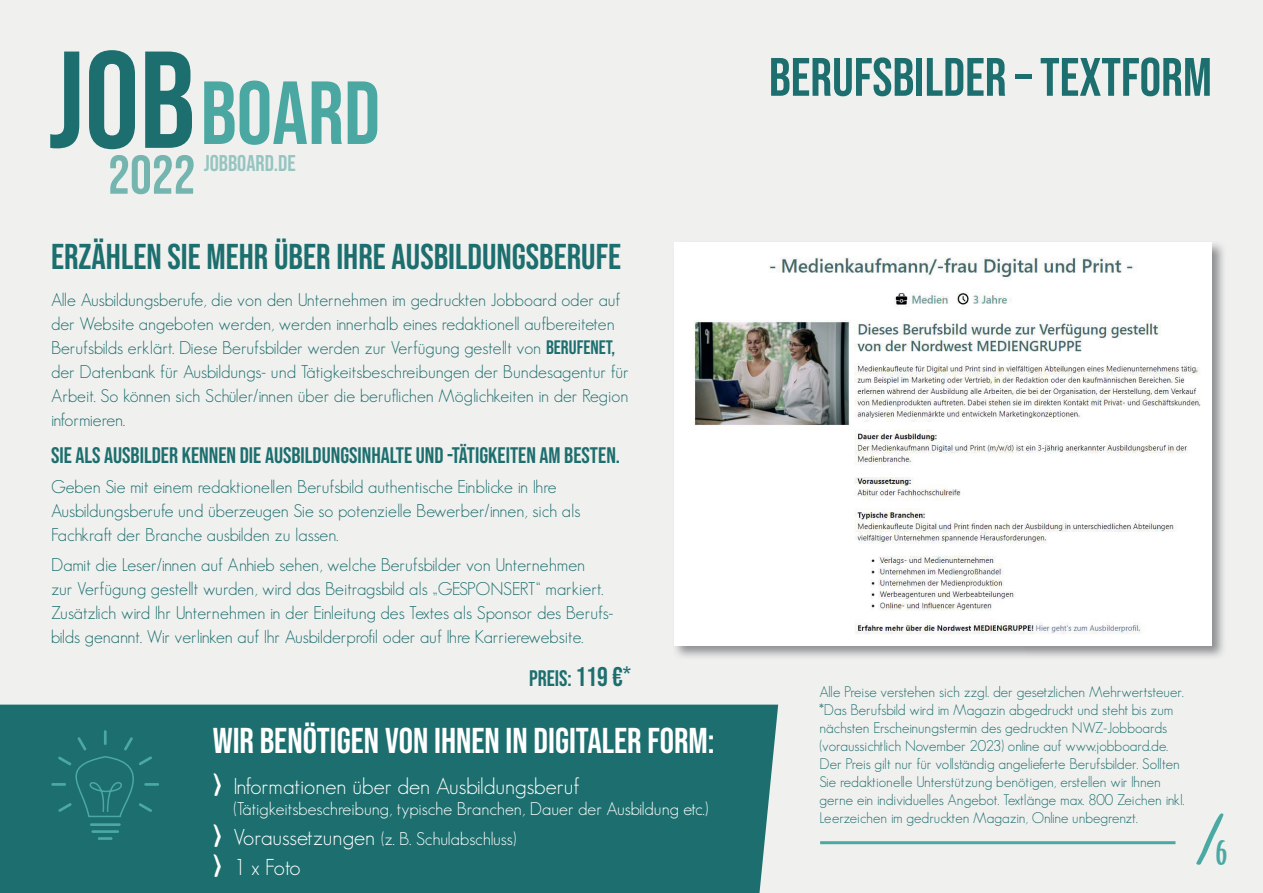
<style>
.page{position:relative;width:1263px;height:893px;background:#f0f1ef}
.page>*{position:absolute;margin:0;border:0;box-sizing:border-box;transform-origin:0 0}
.t1{font:89.25px "Bebas Neue";color:#4aa7a1}
.t2{font:72.9px "SUBSCRIBER";color:#4aa9a2}
.t3{font:54.6px "Bebas Neue";color:#74b5b0}
.t4{font:54px "Bebas Neue";color:#1d6e6e}
.t5{font:35.85px "Bebas Neue";color:#1d6e6e}
.t6{font:35.85px "Bebas Neue";color:#fff}
.t7{font:22.8px "Bebas Neue";color:#96c5c1}
.t8{font:22.5px "Bebas Neue";color:#1d6e6e}
.t9{font:300 22.5px "Geosans";color:#fff}
.t10{font:300 18px/24px "Geosans";color:#1d6e6e}
.t11{font:300 18px/30.5px "Geosans";color:#fff}
.t12{font:300 15px/18px "Geosans";color:#1d6e6e}
.s1{font-size:137.55px;color:#1d6e6e}
.s2{font-family:"Bebas Neue";font-weight:400;font-size:19.5px}
.s3{font-size:27px}
.s4{font-family:"SUBSCRIBER";font-weight:400;font-size:49.5px}
.s5{font-size:22.5px}
.s6{font-size:36px}
</style>
<div class="page">
<div style="left:0;top:705px;width:778px;height:188px;background:#1d6e6e"></div>
<hr style="left:820px;top:841px;width:355px;height:3px;background:#4aa9a2">
<hr style="left:90px;top:823px;width:31px;height:3px;background:#4aa9a2">
<hr style="left:91px;top:830px;width:28px;height:3px;background:#4aa9a2">
<hr style="left:98px;top:837px;width:15px;height:3px;background:#4aa9a2">
<hr style="left:51px;top:783px;width:15px;height:3px;background:#4aa9a2">
<hr style="left:144px;top:783px;width:15px;height:3px;background:#4aa9a2">
<hr style="left:104px;top:730px;width:3px;height:15px;background:#4aa9a2">
<svg style="left:56px;top:737px;width:100px;height:81px"></svg>
<img style="left:674px;top:243px;width:550px;height:414px">
<img style="left:674px;top:249px;width:538px;height:396px">
<h1 class="t1" style="left:48px;top:63px;width:334px"><span class="s1">JOB</span>BOARD</h1>
<h3 class="t3" style="left:108px;top:144px;width:89px">2022</h3>
<p class="t7" style="left:204px;top:151px;width:93px">JOBBOARD.DE</p>
<h3 class="t5" style="left:51px;top:237px;width:572px">ERZÄHLEN SIE MEHR ÜBER IHRE AUSBILDUNGSBERUFE</h3>
<p class="t10" style="left:51px;top:288px;width:579px">Alle Ausbildungsberufe, die von den Unternehmen im gedruckten Jobboard oder auf der Website angeboten werden, werden innerhalb eines redaktionell aufbereiteten Berufsbilds erklärt. Diese Berufsbilder werden zur Verfügung gestellt von <span class="s2">BERUFENET, </span>der Datenbank für Ausbildungs- und Tätigkeitsbeschreibungen der Bundesagentur für Arbeit. So können sich Schüler/innen über die beruflichen Möglichkeiten in der Region informieren.</p>
<p class="t8" style="left:51px;top:442px;width:571px">SIE ALS AUSBILDER KENNEN DIE AUSBILDUNGSINHALTE UND -TÄTIGKEITEN AM BESTEN.</p>
<p class="t10" style="left:51px;top:475px;width:531px">Geben Sie mit einem redaktionellen Berufsbild authentische Einblicke in Ihre<br>Ausbildungs berufe und überzeugen Sie so potenzielle Bewerber/innen, sich als<br>Fachkraft der Branche ausbilden zu lassen.</p>
<p class="t10" style="left:51px;top:553px;width:564px">Damit die Leser/innen auf Anhieb sehen, welche Berufsbilder von Unternehmen<br>zur Verfügung gestellt wurden, wird das Beitragsbild als „GESPONSERT“ markiert.<br>Zusätzlich wird Ihr Unternehmen in der Einleitung des Textes als Sponsor des Berufs&shy;bilds genannt. Wir verlinken auf Ihr Ausbilderprofil oder auf Ihre Karrierewebsite.</p>
<p class="t8" style="left:529px;top:665px;width:104px">PREIS: <span class="s3">119 €</span><sup>*</sup></p>
<h3 class="t6" style="left:213px;top:720px;width:503px">WIR BENÖTIGEN VON IHNEN IN DIGITALER FORM:</h3>
<p class="t9" style="left:213px;top:773px;width:368px"><span class="s4">›</span> Informationen über den Ausbildungsberuf</p>
<p class="t11" style="left:213px;top:793px;width:497px;text-indent:21px">(Tätigkeitsbeschreibung, typische Branchen, Dauer der Ausbildung etc.) <span class="s4">›</span> <span class="s5">Voraussetzungen</span> (z. B. Schulabschluss)</p>
<p class="t9" style="left:213px;top:855px;width:90px"><span class="s4">›</span> 1 x Foto</p>
<h3 class="t4" style="left:769px;top:47px;width:445px">BERUFSBILDER – TEXTFORM</h3>
<p class="t12" style="left:819px;top:683px;width:367px">Alle Preise verstehen sich zzgl. der gesetzlichen Mehrwertsteuer. *Das Berufsbild wird im Magazin abgedruckt und steht bis zum nächsten Erscheinungstermin des gedruckten NWZ-Jobboards (voraussichtlich November 2023) online auf www.jobboard.de.<br>Der Preis gilt nur für vollständig angelieferte Berufsbilder. Sollten Sie redaktionelle Unterstützung benötigen, erstellen wir Ihnen gerne ein individuelles Angebot. Textlänge max. 800 Zeichen inkl.<br>Leerzeichen im gedruckten Magazin, Online unbegrenzt.</p>
<h2 class="t2" style="left:1198px;top:791px;width:31px">⁄<span class="s6">6</span></h2>
</div>
